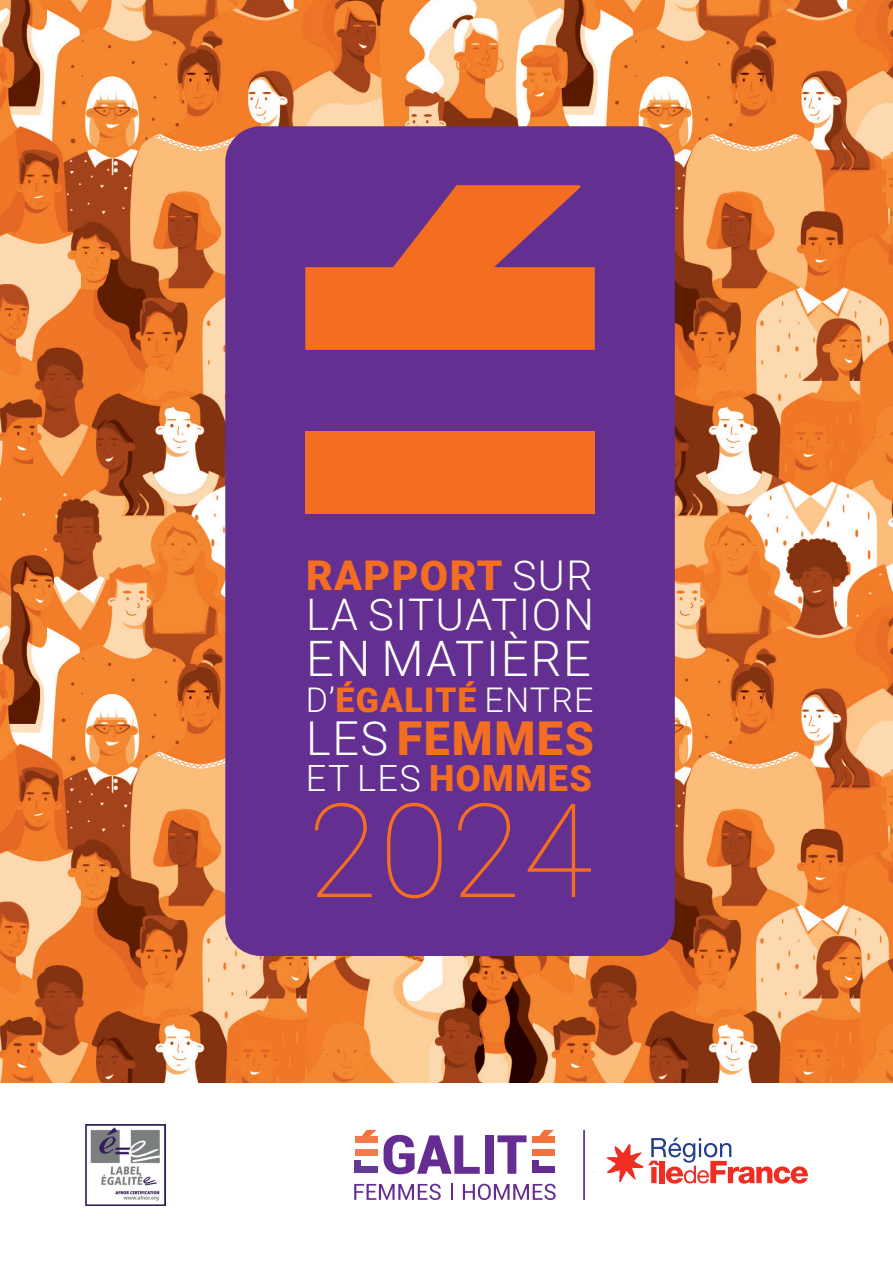
<style>
.page{position:relative;width:893px;height:1263px;background:#fff}
.page>*{position:absolute;margin:0;border:0;box-sizing:border-box;transform-origin:0 0}
.t1{font:100 130.8px "Roboto";color:#f36e21}
.t2{font:300 48.9px "Roboto";letter-spacing:.035em;color:#fff}
.t3{font:900 46.8px "Roboto";letter-spacing:.035em;color:#f36e21}
.t4{font:300 43.65px "Roboto";letter-spacing:.035em;color:#fff}
.t5{font:900 41.1px "Roboto";letter-spacing:.035em;color:#f36e21}
.t6{font:900 36.15px "Roboto";letter-spacing:.035em;color:#f36e21}
.t7{font:300 34.05px "Roboto";letter-spacing:.035em;color:#fff}
.s1{font-weight:300;color:#fff}
.s2{font-weight:900;color:#f36e21}
</style>
<div class="page">
<img style="left:0;top:0;width:893px;height:1082px">
<svg style="left:354px;top:1184px;width:87px;height:16px"></svg>
<svg style="left:463px;top:1184px;width:93px;height:16px"></svg>
<svg style="left:384px;top:1135px;width:96px;height:39px"></svg>
<div style="left:485px;top:1135px;width:9px;height:39px;background:#652d91"></div>
<svg style="left:497px;top:1135px;width:29px;height:39px"></svg>
<div style="left:355px;top:1149px;width:22px;height:7px;background:#f4794b"></div>
<div style="left:355px;top:1166px;width:22px;height:7px;background:#623b97"></div>
<div style="left:355px;top:1136px;width:22px;height:7px;background:#f4794b"></div>
<div style="left:355px;top:1161px;width:6px;height:12px;background:#623b97"></div>
<svg style="left:362px;top:1130px;width:14px;height:7px"></svg>
<div style="left:532px;top:1149px;width:23px;height:7px;background:#f3733f"></div>
<div style="left:532px;top:1166px;width:23px;height:7px;background:#652d91"></div>
<div style="left:532px;top:1136px;width:23px;height:7px;background:#f3733f"></div>
<div style="left:532px;top:1161px;width:7px;height:12px;background:#652d91"></div>
<svg style="left:539px;top:1130px;width:15px;height:6px"></svg>
<svg style="left:451px;top:1184px;width:2px;height:16px"></svg>
<svg style="left:606px;top:1137px;width:202px;height:46px"></svg>
<hr style="left:583px;top:1130px;width:2px;height:70px;background:#623b97">
<div style="left:225px;top:126px;width:450px;height:830px;background:#632f90;border-radius:35px"></div>
<div style="left:305px;top:431px;width:289px;height:83px;background:#f36e21"></div>
<svg style="left:305px;top:185px;width:290px;height:165px;fill:#f36e21"></svg>
<img style="left:85px;top:1125px;width:81px;height:80px">
<p class="t5" style="left:306px;top:546px;width:288px">RAPPORT <span class="s1">SUR</span></p>
<p class="t4" style="left:306px;top:584px;width:289px">LA SITUATION</p>
<h2 class="t2" style="left:306px;top:624px;width:286px">EN MATIÈRE</h2>
<p class="t7" style="left:306px;top:676px;width:289px">D’<span class="s2">ÉGALITÉ</span> ENTRE</p>
<h3 class="t3" style="left:306px;top:705px;width:289px"><span class="s1">LES</span> FEMMES</h3>
<p class="t6" style="left:306px;top:752px;width:288px"><span class="s1">ET LES</span> HOMMES</p>
<h1 class="t1" style="left:308px;top:759px;width:286px">2024</h1>
</div>
